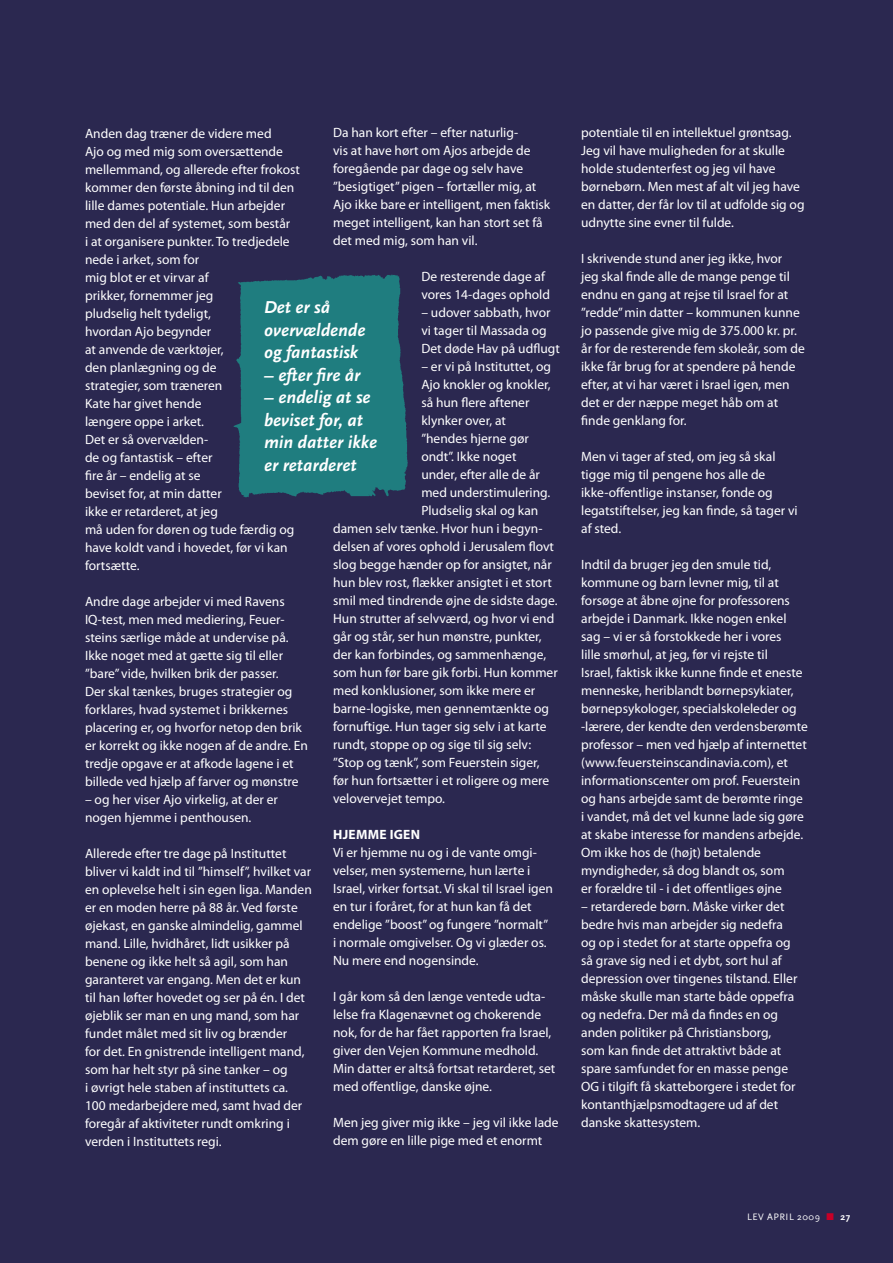
<style>
.page{position:relative;width:893px;height:1263px;background:#2b2850}
.page>*{position:absolute;margin:0;border:0;box-sizing:border-box;transform-origin:0 0}
.t1{font:italic 700 18px/22.5px "Scala Sans";color:#fff}
.t2{font:13.5px/18px "Myriad Pro";color:#fff}
.t3{font:700 13.5px "Myriad Pro";letter-spacing:.02em;color:#fff}
.t4{font:9.75px "Scala Sans";letter-spacing:.05em;color:#fff}
.s1{color:#c80027}
.s2{font-weight:700}
</style>
<div class="page">
<img style="left:233px;top:274px;width:175px;height:224px">
<p class="t2" style="left:333px;top:124px;width:219px">Da han kort efter – efter naturlig-<br>vis at have hørt om Ajos arbejde de foregående par dage og selv have ”besigtiget” pigen – fortæller mig, at Ajo ikke bare er intelligent, men faktisk meget intelligent, kan han stort set få det med mig, som han vil.</p>
<p class="t2" style="left:421px;top:268px;width:130px">De resterende dage af vores 14-dages ophold</p>
<p class="t2" style="left:421px;top:304px;width:140px">– udover sabbath, hvor vi tager til Massada og<br>Det døde Hav på udflugt</p>
<p class="t2" style="left:421px;top:358px;width:131px">– er vi på Instituttet, og</p>
<p class="t2" style="left:421px;top:376px;width:131px">Ajo knokler og knokler,</p>
<p class="t2" style="left:421px;top:394px;width:110px">så hun flere aftener</p>
<p class="t2" style="left:421px;top:412px;width:86px">klynker over, at</p>
<p class="t2" style="left:421px;top:430px;width:109px">”hendes hjerne gør</p>
<p class="t2" style="left:421px;top:448px;width:97px">ondt”. Ikke noget</p>
<p class="t2" style="left:421px;top:466px;width:120px">under, efter alle de år</p>
<p class="t2" style="left:421px;top:484px;width:131px">med understimulering.</p>
<p class="t2" style="left:421px;top:502px;width:119px">Pludselig skal og kan</p>
<p class="t2" style="left:333px;top:520px;width:211px">damen selv tænke. Hvor hun i begyn-</p>
<p class="t2" style="left:333px;top:538px;width:222px">delsen af vores ophold i Jerusalem flovt</p>
<p class="t2" style="left:333px;top:556px;width:220px">slog begge hænder op for ansigtet, når</p>
<p class="t2" style="left:333px;top:574px;width:220px">hun blev rost, flækker ansigtet i et stort</p>
<p class="t2" style="left:333px;top:592px;width:226px">smil med tindrende øjne de sidste dage.</p>
<p class="t2" style="left:333px;top:610px;width:223px">Hun strutter af selvværd, og hvor vi end</p>
<p class="t2" style="left:333px;top:628px;width:210px">går og står, ser hun mønstre, punkter,</p>
<p class="t2" style="left:333px;top:646px;width:215px">der kan forbindes, og sammenhænge,</p>
<p class="t2" style="left:333px;top:664px;width:226px">som hun før bare gik forbi. Hun kommer</p>
<p class="t2" style="left:333px;top:682px;width:204px">med konklusioner, som ikke mere er</p>
<p class="t2" style="left:333px;top:700px;width:217px">barne-logiske, men gennemtænkte og</p>
<p class="t2" style="left:333px;top:718px;width:215px">fornuftige. Hun tager sig selv i at karte</p>
<p class="t2" style="left:333px;top:736px;width:200px">rundt, stoppe op og sige til sig selv:</p>
<p class="t2" style="left:333px;top:754px;width:208px">”Stop og tænk”, som Feuerstein siger,</p>
<p class="t2" style="left:333px;top:772px;width:218px">før hun fortsætter i et roligere og mere</p>
<p class="t2" style="left:333px;top:790px;width:113px">velovervejet tempo.</p>
<p class="t3" style="left:333px;top:826px;width:87px">HJEMME IGEN</p>
<p class="t2" style="left:333px;top:844px;width:221px">Vi er hjemme nu og i de vante omgi&shy;velser, men systemerne, hun lærte i Israel, virker fortsat. Vi skal til Israel igen en tur i foråret, for at hun kan få det endelige ”boost” og fungere ”normalt” i normale omgivelser. Og vi glæder os.<br>Nu mere end nogensinde.</p>
<p class="t2" style="left:333px;top:988px;width:224px">I går kom så den længe ventede udta&shy;lelse fra Klagenævnet og chokerende nok, for de har fået rapporten fra Israel, giver den Vejen Kommune medhold.<br>Min datter er altså fortsat retarderet, set med offentlige, danske øjne.</p>
<p class="t2" style="left:333px;top:1114px;width:227px">Men jeg giver mig ikke – jeg vil ikke lade dem gøre en lille pige med et enormt</p>
<p class="t2" style="left:85px;top:124px;width:217px">Anden dag træner de videre med<br>Ajo og med mig som oversættende mellemmand, og allerede efter frokost kommer den første åbning ind til den lille dames potentiale. Hun arbejder med den del af systemet, som består<br>i at organisere punkter. To tredjedele nede i arket, som for<br>mig blot er et virvar af<br>prikker, fornemmer jeg<br>pludselig helt tydeligt,<br>hvordan Ajo begynder<br>at anvende de værktøjer,<br>den planlægning og de<br>strategier, som træneren<br>Kate har givet hende<br>længere oppe i arket.<br>Det er så overvælden-<br>de og fantastisk – efter<br>fire år – endelig at se<br>beviset for, at min datter<br>ikke er retarderet, at jeg<br>må uden for døren og tude færdig og have koldt vand i hovedet, før vi kan fortsætte.</p>
<p class="t2" style="left:85px;top:592px;width:224px">Andre dage arbejder vi med Ravens IQ-test, men med mediering, Feuer&shy;steins særlige måde at undervise på.<br>Ikke noget med at gætte sig til eller ”bare” vide, hvilken brik der passer.<br>Der skal tænkes, bruges strategier og forklares, hvad systemet i brikkernes placering er, og hvorfor netop den brik er korrekt og ikke nogen af de andre. En tredje opgave er at afkode lagene i et billede ved hjælp af farver og mønstre</p>
<p class="t2" style="left:85px;top:790px;width:194px">– og her viser Ajo virkelig, at der er nogen hjemme i penthousen.</p>
<p class="t2" style="left:85px;top:844px;width:228px">Allerede efter tre dage på Instituttet bliver vi kaldt ind til ”himself”, hvilket var en oplevelse helt i sin egen liga. Manden er en moden herre på 88 år. Ved første øjekast, en ganske almindelig, gammel mand. Lille, hvidhåret, lidt usikker på benene og ikke helt så agil, som han garanteret var engang. Men det er kun til han løfter hovedet og ser på én. I det øjeblik ser man en ung mand, som har fundet målet med sit liv og brænder<br>for det. En gnistrende intelligent mand, som har helt styr på sine tanker – og<br>i øvrigt hele staben af instituttets ca.<br>100 medarbejdere med, samt hvad der foregår af aktiviteter rundt omkring i verden i Instituttets regi.</p>
<h1 class="t1" style="left:264px;top:296px;width:103px">Det er så overvældende og fantastisk</h1>
<h1 class="t1" style="left:264px;top:364px;width:98px">– efter fire år</h1>
<h1 class="t1" style="left:264px;top:386px;width:115px">– endelig at se beviset for, at min datter ikke er retarderet</h1>
<p class="t2" style="left:581px;top:124px;width:225px">potentiale til en intellektuel grøntsag.<br>Jeg vil have muligheden for at skulle holde studenterfest og jeg vil have børnebørn. Men mest af alt vil jeg have en datter, der får lov til at udfolde sig og udnytte sine evner til fulde.</p>
<p class="t2" style="left:581px;top:249px;width:225px">I skrivende stund aner jeg ikke, hvor<br>jeg skal finde alle de mange penge til endnu en gang at rejse til Israel for at ”redde” min datter – kommunen kunne jo passende give mig de 375.000 kr. pr. år for de resterende fem skoleår, som de ikke får brug for at spendere på hende efter, at vi har været i Israel igen, men det er der næppe meget håb om at finde genklang for.</p>
<p class="t2" style="left:581px;top:447px;width:218px">Men vi tager af sted, om jeg så skal tigge mig til pengene hos alle de ikke-offentlige instanser, fonde og legatstiftelser, jeg kan finde, så tager vi af sted.</p>
<p class="t2" style="left:581px;top:555px;width:228px">Indtil da bruger jeg den smule tid, kommune og barn levner mig, til at forsøge at åbne øjne for professorens arbejde i Danmark. Ikke nogen enkel sag – vi er så forstokkede her i vores<br>lille smørhul, at jeg, før vi rejste til<br>Israel, faktisk ikke kunne finde et eneste menneske, heriblandt børnepsykiater, børnepsykologer, specialskoleleder og -lærere, der kendte den verdensberømte professor – men ved hjælp af internettet (www.feuersteinscandinavia.com), et informationscenter om prof. Feuerstein og hans arbejde samt de berømte ringe i vandet, må det vel kunne lade sig gøre at skabe interesse for mandens arbejde.<br>Om ikke hos de (højt) betalende myndigheder, så dog blandt os, som<br>er forældre til - i det offentliges øjne</p>
<p class="t2" style="left:581px;top:897px;width:218px">– retarderede børn. Måske virker det bedre hvis man arbejder sig nedefra og op i stedet for at starte oppefra og så grave sig ned i et dybt, sort hul af depression over tingenes tilstand. Eller måske skulle man starte både oppefra og nedefra. Der må da findes en og anden politiker på Christiansborg, som kan finde det attraktivt både at spare samfundet for en masse penge OG i tilgift få skatteborgere i stedet for kontanthjælpsmodtagere ud af det danske skattesystem.</p>
<p class="t4" style="left:747px;top:1211px;width:7px">LEV</p>
<p class="t4" style="left:767px;top:1211px;width:85px">april 2009 <span class="s1">■</span> <span class="s2">27</span></p>
</div>
